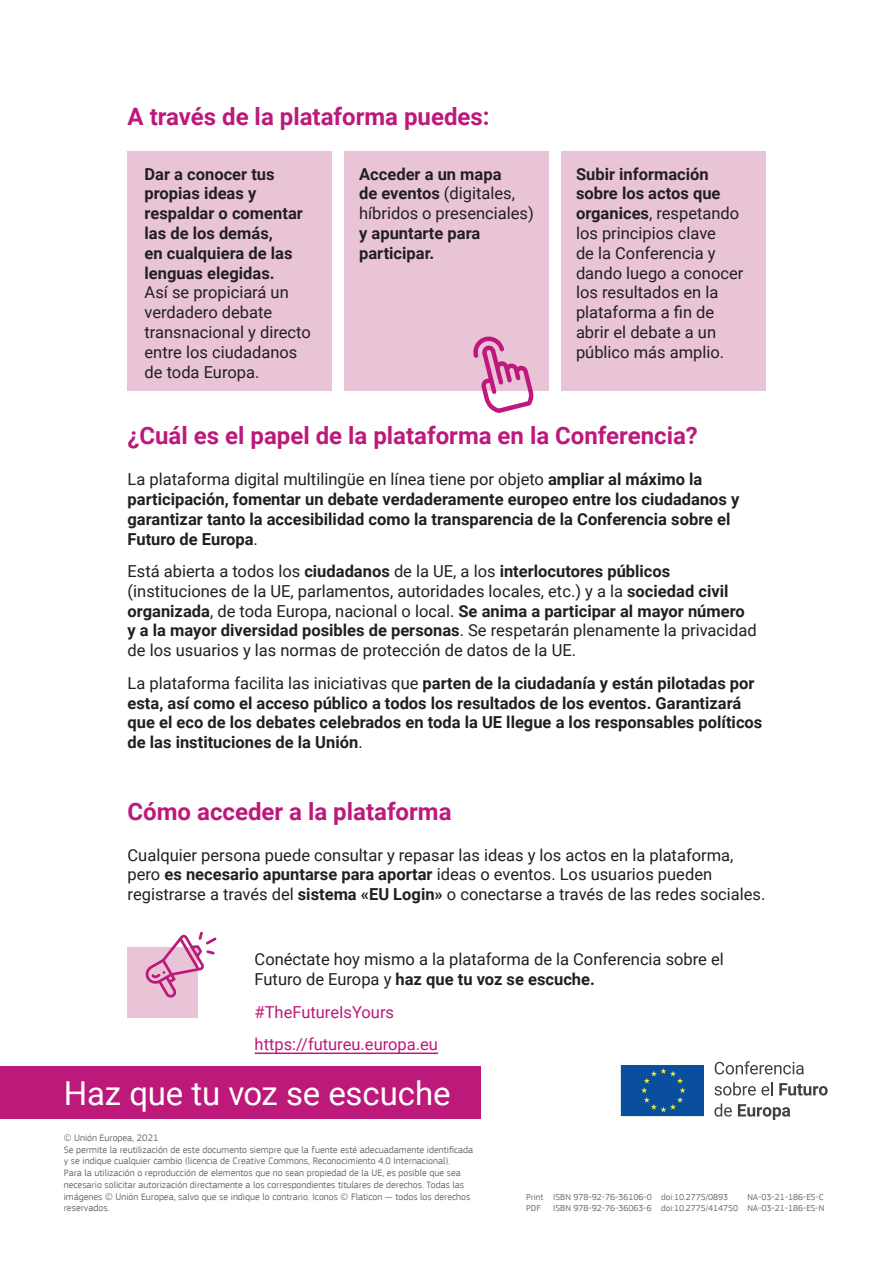
<style>
.page{position:relative;width:893px;height:1263px;background:#fff}
.page>*{position:absolute;margin:0;border:0;box-sizing:border-box;transform-origin:0 0}
.t1{font:33px "Roboto";letter-spacing:-.005em;color:#fff}
.Sub_title__h2{font:700 24px "Roboto";color:#bc197b}
.body_text{font:16.5px/19.8px "Roboto";color:#231f20}
.body_text-2{font:700 16.5px/19.8px "Roboto";color:#231f20}
.body_text-3{font:16.5px "Roboto";color:#bc197b}
.t2{font:9.75px/11.7px "EC Square Sans Pro";color:#6c6d70}
.t3{font:9px "EC Square Sans Pro";color:#6c6d70}
.s1{font-weight:400}
.s2{font-weight:700}
</style>
<div class="page">
<div style="left:128px;top:151px;width:204px;height:239px;background:#e8c4d6"></div>
<div style="left:344px;top:151px;width:205px;height:239px;background:#e8c4d6"></div>
<div style="left:561px;top:151px;width:204px;height:239px;background:#e8c4d6"></div>
<div style="left:620px;top:1064px;width:85px;height:53px;background:#0a4f9d;border:1px solid #fff"></div>
<svg style="left:641px;top:1068px;width:45px;height:44px"></svg>
<svg style="left:715px;top:1061px;width:89px;height:13px"></svg>
<svg style="left:714px;top:1082px;width:59px;height:13px"></svg>
<svg style="left:779px;top:1083px;width:49px;height:12px"></svg>
<svg style="left:714px;top:1103px;width:18px;height:14px"></svg>
<svg style="left:738px;top:1104px;width:52px;height:16px"></svg>
<div style="left:0;top:1066px;width:480px;height:52px;background:#bc197b"></div>
<hr style="left:255px;top:1052px;width:183px;height:2px;background:#bc197b">
<svg style="left:472px;top:336px;width:62px;height:77px"></svg>
<div style="left:127px;top:947px;width:71px;height:70px;background:#e8c4d6"></div>
<svg style="left:145px;top:932px;width:72px;height:66px"></svg>
<h2 class="Sub_title__h2" style="left:128px;top:100px;width:364px">A través de la plataforma puedes:</h2>
<p class="body_text-2" style="left:145px;top:163px;width:168px">Dar a conocer tus propias ideas y respaldar o comentar las de los demás,<br>en cualquiera de las lenguas elegidas.<br><span class="s1">Así se propiciará un verdadero debate transnacional y directo entre los ciudadanos de toda Europa.</span></p>
<p class="body_text-2" style="left:359px;top:163px;width:176px">Acceder a un mapa<br>de eventos <span class="s1">(digitales, híbridos o presenciales) </span>y apuntarte para participar.</p>
<p class="body_text" style="left:576px;top:163px;width:169px"><span class="s2">Subir información sobre los actos que organices</span>, respetando los principios clave<br>de la Conferencia y dando luego a conocer los resultados en la plataforma a fin de abrir el debate a un público más amplio.</p>
<h2 class="Sub_title__h2" style="left:128px;top:419px;width:572px">¿Cuál es el papel de la plataforma en la Conferencia?</h2>
<p class="body_text-2" style="left:128px;top:469px;width:613px"><span class="s1">La plataforma digital multilingüe en línea tiene por objeto</span> ampliar al máximo la participación, fomentar un debate verdaderamente europeo entre los ciudadanos y garantizar tanto la accesibilidad como la transparencia de la Conferencia sobre el Futuro de Europa<span class="s1">.</span></p>
<p class="body_text" style="left:128px;top:561px;width:631px">Está abierta a todos los <span class="s2">ciudadanos</span> de la UE, a los <span class="s2">interlocutores públicos </span>(instituciones de la UE, parlamentos, autoridades locales, etc.) y a la <span class="s2">sociedad civil organizada</span>, de toda Europa, nacional o local. <span class="s2">Se anima a participar al mayor número y a la mayor diversidad posibles de personas</span>. Se respetarán plenamente la privacidad de los usuarios y las normas de protección de datos de la UE.</p>
<p class="body_text-2" style="left:128px;top:672px;width:636px"><span class="s1">La plataforma facilita las iniciativas que</span> parten de la ciudadanía y están pilotadas por esta, así como el acceso público a todos los resultados de los eventos. Garantizará que el eco de los debates celebrados en toda la UE llegue a los responsables políticos de las instituciones de la Unión<span class="s1">.</span></p>
<h2 class="Sub_title__h2" style="left:128px;top:794px;width:325px">Cómo acceder a la plataforma</h2>
<p class="body_text" style="left:128px;top:844px;width:639px">Cualquier persona puede consultar y repasar las ideas y los actos en la plataforma, pero <span class="s2">es necesario apuntarse para aportar</span> ideas o eventos. Los usuarios pueden registrarse a través del <span class="s2">sistema «EU Login»</span> o conectarse a través de las redes sociales.</p>
<p class="body_text" style="left:255px;top:949px;width:471px">Conéctate hoy mismo a la plataforma de la Conferencia sobre el<br>Futuro de Europa y <span class="s2">haz que tu voz se escuche.</span></p>
<p class="body_text-3" style="left:255px;top:1000px;width:141px">#TheFutureIsYours</p>
<p class="body_text-3" style="left:255px;top:1033px;width:185px">https://futureu.europa.eu</p>
<h1 class="t1" style="left:64px;top:1070px;width:388px">Haz que tu voz se escuche</h1>
<p class="t2" style="left:64px;top:1132px;width:96px">© Unión Europea, 2021</p>
<p class="t2" style="left:64px;top:1144px;width:411px">Se permite la reutilización de este documento siempre que la fuente esté adecuadamente identificada y se indique cualquier cambio (licencia de Creative Commons, Reconocimiento 4.0 Internacional).<br>Para la utilización o reproducción de elementos que no sean propiedad de la UE, es posible que sea necesario solicitar autorización directamente a los correspondientes titulares de derechos. Todas las imágenes © Unión Europea, salvo que se indique lo contrario. Iconos © Flaticon — todos los derechos reservados.</p>
<p class="t3" style="left:526px;top:1192px;width:203px">Print ISBN 978-92-76-36106-0 doi:10.2775/0893</p>
<p class="t3" style="left:747px;top:1192px;width:78px">NA-03-21-186-ES-C</p>
<p class="t3" style="left:526px;top:1203px;width:16px">PDF</p>
<p class="t3" style="left:553px;top:1203px;width:273px">ISBN 978-92-76-36063-6 doi:10.2775/414750 NA-03-21-186-ES-N</p>
</div>
